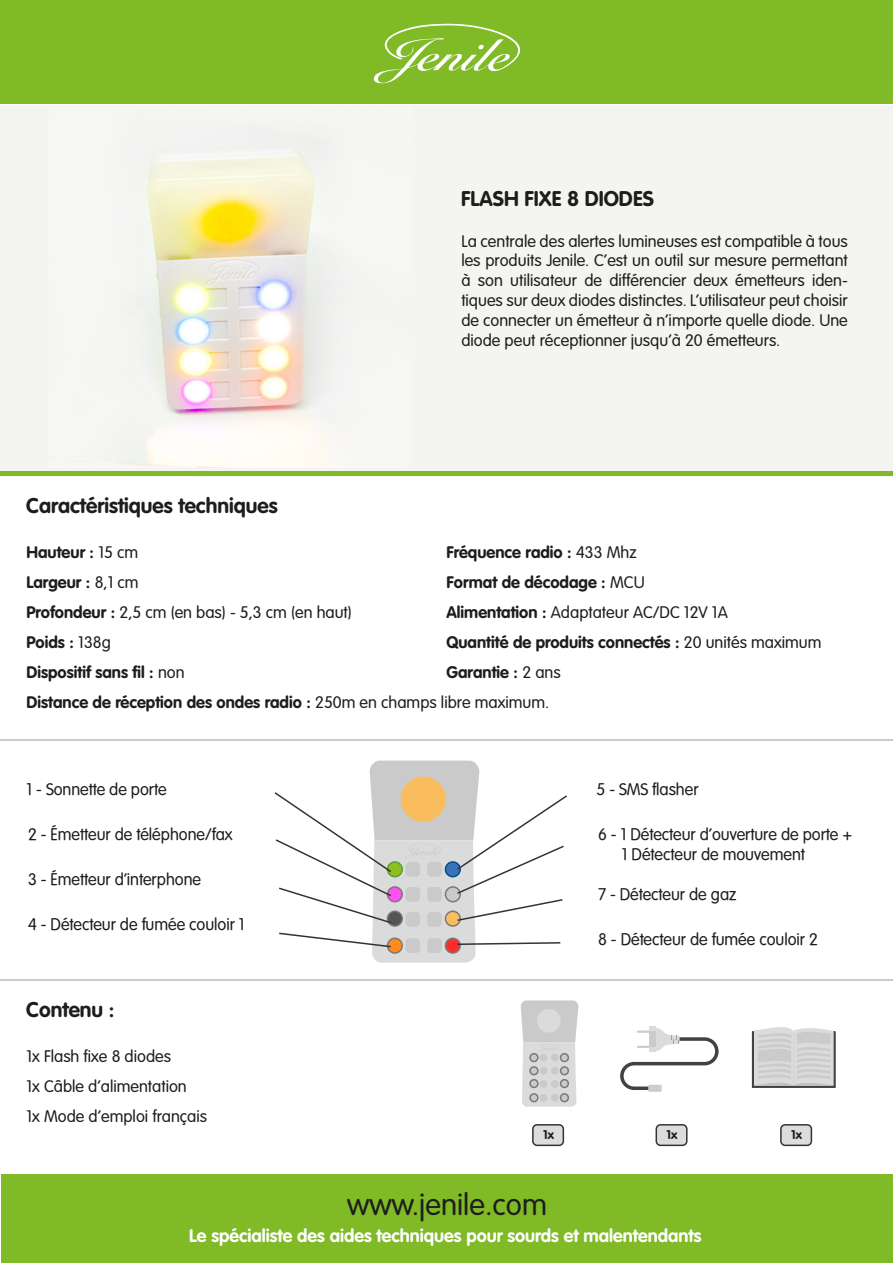
<style>
.page{position:relative;width:893px;height:1263px;background:#fff}
.page>*{position:absolute;margin:0;border:0;box-sizing:border-box;transform-origin:0 0}
.t1{font:300 30px "VAG Rounded Std";color:#1e1e1c}
.t2{font:700 21px "VAG Rounded Std";color:#1d1d1b}
.t3{font:700 18px "VAG Rounded Std";color:#fff}
.t4{font:300 16.5px/30px "VAG Rounded Std";color:#1d1d1b}
.t5{font:16.5px/19.8px "Vag";color:#1d1d1b}
.t6{font:700 16.5px "VAG Rounded Std";color:#1d1d1b}
.t7{font:700 12.45px "VAG Rounded Std";color:#1d1d1b}
.s1{font-weight:700}
.s2{font-weight:300}
</style>
<div class="page">
<div style="left:0;top:0;width:892px;height:104px;background:#80ba27"></div>
<svg style="left:374px;top:23px;width:147px;height:61px"></svg>
<div style="left:0;top:105px;width:892px;height:372px;background:#f4f4f2"></div>
<hr style="left:0;top:471px;width:892px;height:4px;background:#80ba27">
<hr style="left:0;top:980px;width:892px;height:1px;background:#cccacb">
<svg style="left:752px;top:1027px;width:84px;height:61px;background:#cac9c9"></svg>
<div style="left:533px;top:1125px;width:30px;height:20px;background:#dcdcdb;border-radius:4px"></div>
<div style="left:532px;top:1124px;width:32px;height:22px;border:2px solid #353331;border-radius:4px"></div>
<div style="left:656px;top:1125px;width:31px;height:20px;background:#dcdcdb;border-radius:4px"></div>
<div style="left:655px;top:1124px;width:32px;height:22px;border:2px solid #353331;border-radius:4px"></div>
<div style="left:781px;top:1125px;width:30px;height:20px;background:#dcdcdb;border-radius:4px"></div>
<div style="left:780px;top:1124px;width:32px;height:22px;border:2px solid #353331;border-radius:4px"></div>
<div style="left:1px;top:1174px;width:891px;height:89px;background:#80ba27"></div>
<svg style="left:521px;top:1000px;width:57px;height:107px;background:#d2d2d2"></svg>
<div style="left:537px;top:1009px;width:24px;height:23px;background:#dbdbdb;border-radius:50%"></div>
<div style="left:530px;top:1080px;width:8px;height:7px;background:#cbcacb;border-radius:50%"></div>
<div style="left:529px;top:1079px;width:10px;height:9px;border:2px solid #79797a;border-radius:50%"></div>
<div style="left:561px;top:1080px;width:7px;height:7px;background:#cbcacb;border-radius:50%"></div>
<div style="left:560px;top:1079px;width:9px;height:9px;border:2px solid #79797a;border-radius:50%"></div>
<img style="left:113px;top:157px;width:209px;height:310px">
<svg style="left:620px;top:1026px;width:99px;height:64px"></svg>
<div style="left:648px;top:1085px;width:14px;height:7px;background:#cccacb"></div>
<svg style="left:274px;top:761px;width:293px;height:202px"></svg>
<hr style="left:0;top:740px;width:892px;height:1px;background:#cccacb">
<p class="t2" style="left:26px;top:494px;width:253px">Caractéristiques techniques</p>
<p class="t4" style="left:26px;top:538px;width:327px"><span class="s1">Hauteur :</span> 15 cm<br><span class="s1">Largeur :</span> 8,1 cm<br><span class="s1">Profondeur :</span> 2,5 cm (en bas) - 5,3 cm (en haut)<br><span class="s1">Poids :</span> 138g</p>
<p class="t6" style="left:26px;top:663px;width:160px">Dispositif sans fil : <span class="s2">non</span></p>
<p class="t2" style="left:461px;top:186px;width:194px">FLASH FIXE 8 DIODES</p>
<p class="t4" style="left:461px;top:232px;width:388px;line-height:19.8px;text-align:justify">La centrale des alertes lumineuses est compatible à tous les produits Jenile. C’est un outil sur mesure permettant à son utilisateur de différencier deux émetteurs iden&shy;tiques sur deux diodes distinctes. L’utilisateur peut choisir de connecter un émetteur à n’importe quelle diode. Une diode peut réceptionner jusqu’à 20 émetteurs.</p>
<p class="t6" style="left:447px;top:543px;width:192px">Fréquence radio : <span class="s2">433 Mhz</span></p>
<p class="t6" style="left:447px;top:573px;width:200px">Format de décodage : <span class="s2">MCU</span></p>
<p class="t4" style="left:447px;top:598px;width:283px"><span class="s1">Alimentation :</span> Adaptateur AC/DC 12V 1A</p>
<p class="t6" style="left:447px;top:633px;width:376px">Quantité de produits connectés : <span class="s2">20 unités maximum</span></p>
<p class="t6" style="left:447px;top:663px;width:116px">Garantie : <span class="s2">2 ans</span></p>
<p class="t6" style="left:26px;top:693px;width:524px">Distance de réception des ondes radio : <span class="s2">250m en champs libre maximum.</span></p>
<p class="t5" style="left:27px;top:779px;width:142px">1 - Sonnette de porte</p>
<p class="t5" style="left:28px;top:824px;width:206px">2 - Émetteur de téléphone/fax</p>
<p class="t5" style="left:28px;top:869px;width:175px">3 - Émetteur d'interphone</p>
<p class="t5" style="left:28px;top:914px;width:218px">4 - Détecteur de fumée couloir 1</p>
<p class="t2" style="left:26px;top:998px;width:90px">Contenu :</p>
<p class="t4" style="left:26px;top:1042px;width:182px">1x Flash fixe 8 diodes<br>1x Câble d’alimentation<br>1x Mode d’emploi français</p>
<p class="t5" style="left:597px;top:779px;width:103px">5 - SMS flasher</p>
<p class="t5" style="left:622px;top:824px;width:232px;text-indent:-24px">6 - 1 Détecteur d'ouverture de porte +<br>1 Détecteur de mouvement</p>
<p class="t5" style="left:598px;top:884px;width:140px">7 - Détecteur de gaz</p>
<p class="t5" style="left:598px;top:929px;width:221px">8 - Détecteur de fumée couloir 2</p>
<p class="t7" style="left:543px;top:1128px;width:12px">1x</p>
<p class="t7" style="left:666px;top:1128px;width:12px">1x</p>
<p class="t7" style="left:791px;top:1128px;width:12px">1x</p>
<h1 class="t1" style="left:347px;top:1187px;width:201px">www.jenile.com</h1>
<p class="t3" style="left:189px;top:1225px;width:514px">Le spécialiste des aides techniques pour sourds et malentendants</p>
</div>
